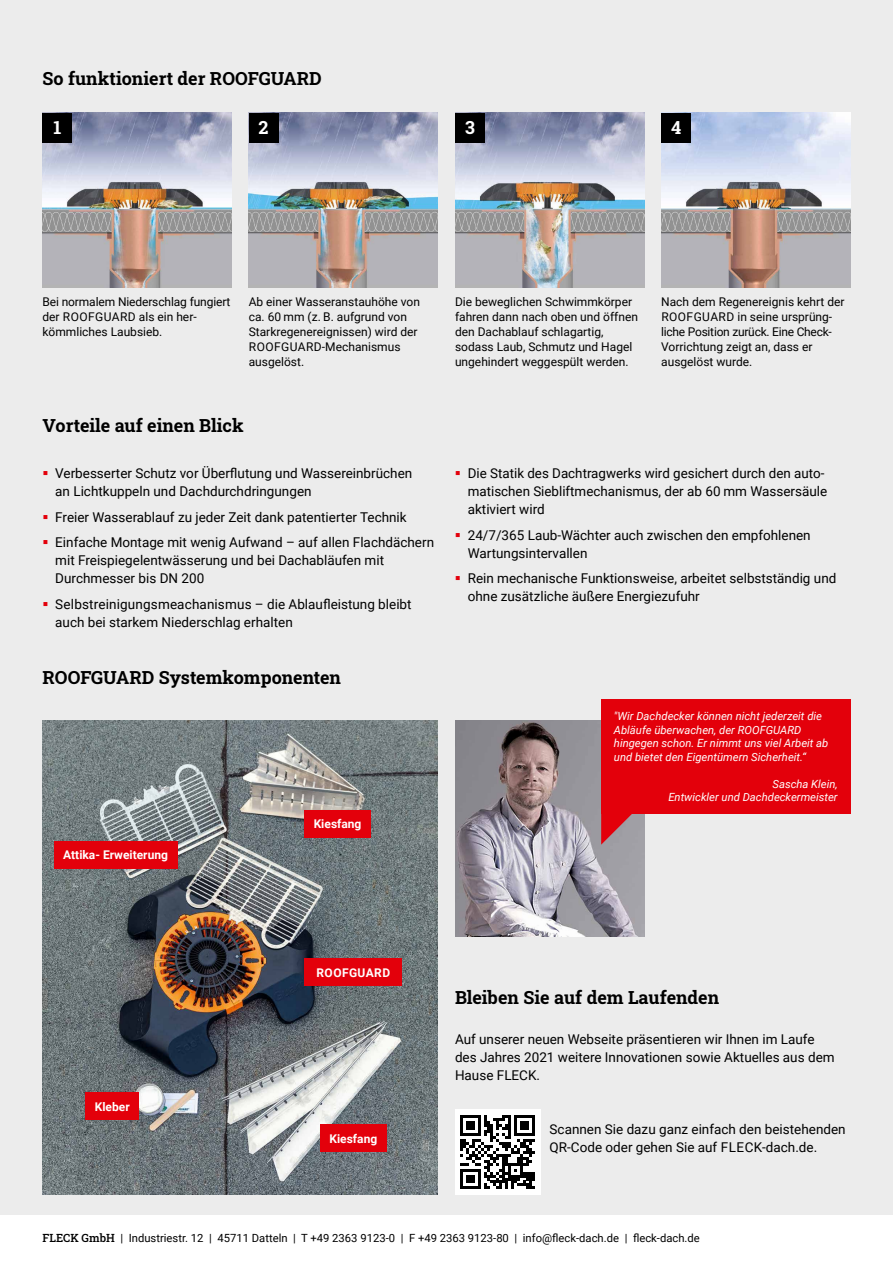
<style>
.page{position:relative;width:893px;height:1263px;background:#fff}
.page>*{position:absolute;margin:0;border:0;box-sizing:border-box;transform-origin:0 0}
.t1{font:18px "Roboto Slab";color:#000}
.t2{font:18px "Roboto Slab";color:#fff}
.t3{font:13.5px/18px "Roboto";color:#000}
.t4{font:12px/15px "Roboto";color:#000}
.t5{font:700 12px "Roboto";color:#fff}
.t6{font:700 12px "Roboto";letter-spacing:.035em;color:#fff}
.t7{font:italic 11.25px/13.5px "Roboto";color:#fff}
.t8{font:11.25px "Roboto";color:#000}
.s1{font-family:"Roboto Slab"}
</style>
<div class="page">
<div style="left:0;top:0;width:893px;height:1214px;background:#ececec"></div>
<img style="left:43px;top:720px;width:395px;height:475px">
<div style="left:304px;top:810px;width:67px;height:27px;background:#e3000b"></div>
<div style="left:320px;top:1125px;width:66px;height:27px;background:#e3000b"></div>
<div style="left:54px;top:841px;width:123px;height:27px;background:#e3000b"></div>
<div style="left:304px;top:958px;width:98px;height:28px;background:#e3000b"></div>
<div style="left:86px;top:1092px;width:53px;height:28px;background:#e3000b"></div>
<div style="left:455px;top:1110px;width:85px;height:85px;background:#fff"></div>
<svg style="left:460px;top:1115px;width:74px;height:74px"></svg>
<img style="left:455px;top:720px;width:189px;height:216px">
<div style="left:601px;top:699px;width:249px;height:115px;background:#e3000b"></div>
<svg style="left:601px;top:814px;width:31px;height:31px"></svg>
<img style="left:43px;top:113px;width:189px;height:174px">
<img style="left:249px;top:113px;width:189px;height:174px">
<img style="left:455px;top:113px;width:189px;height:174px">
<img style="left:661px;top:113px;width:189px;height:174px">
<div style="left:43px;top:113px;width:29px;height:29px;background:#000"></div>
<div style="left:249px;top:113px;width:30px;height:29px;background:#000"></div>
<div style="left:455px;top:113px;width:30px;height:29px;background:#000"></div>
<div style="left:661px;top:113px;width:30px;height:29px;background:#000"></div>
<h1 class="t1" style="left:43px;top:66px;width:281px">So funktioniert der ROOFGUARD</h1>
<h1 class="t2" style="left:53px;top:115px;width:9px">1</h1>
<h1 class="t2" style="left:259px;top:115px;width:11px">2</h1>
<h1 class="t2" style="left:465px;top:115px;width:11px">3</h1>
<h1 class="t2" style="left:671px;top:115px;width:12px">4</h1>
<p class="t4" style="left:43px;top:294px;width:190px">Bei normalem Niederschlag fungiert der ROOFGUARD als ein her&shy;kömmliches Laubsieb.</p>
<p class="t4" style="left:249px;top:294px;width:173px">Ab einer Wasseranstauhöhe von ca. 60 mm (z. B. aufgrund von<br>Starkregenereignissen) wird der<br>ROOFGUARD-Mechanismus ausgelöst.</p>
<p class="t4" style="left:455px;top:294px;width:185px">Die beweglichen Schwimmkörper fahren dann nach oben und öffnen den Dachablauf schlagartig, sodass Laub, Schmutz und Hagel ungehindert weggespült werden.</p>
<p class="t4" style="left:661px;top:294px;width:185px">Nach dem Regenereignis kehrt der<br>ROOFGUARD in seine ursprüng&shy;liche Position zurück. Eine Check-<br>Vorrichtung zeigt an, dass er ausgelöst wurde.</p>
<h1 class="t1" style="left:43px;top:413px;width:203px">Vorteile auf einen Blick</h1>
<p class="t3" style="left:55px;top:464px;width:359px">Verbesserter Schutz vor Überflutung und Wassereinbrüchen an Lichtkuppeln und Dachdurchdringungen</p>
<p class="t3" style="left:55px;top:504px;width:380px;line-height:25.5px">Freier Wasserablauf zu jeder Zeit dank patentierter Technik<br>Einfache Montage mit wenig Aufwand – auf allen Flachdächern</p>
<p class="t3" style="left:55px;top:551px;width:330px">mit Freispiegelentwässerung und bei Dachabläufen mit<br>Durchmesser bis DN 200</p>
<p class="t3" style="left:55px;top:594px;width:358px">Selbstreinigungsmeachanismus – die Ablaufleistung bleibt auch bei starkem Niederschlag erhalten</p>
<h1 class="t1" style="left:43px;top:665px;width:300px">ROOFGUARD Systemkomponenten</h1>
<p class="t5" style="left:63px;top:846px;width:106px">Attika- Erweiterung</p>
<p class="t5" style="left:314px;top:816px;width:49px">Kiesfang</p>
<p class="t3" style="left:468px;top:464px;width:361px">Die Statik des Dachtragwerks wird gesichert durch den auto&shy;matischen Siebliftmechanismus, der ab 60 mm Wassersäule aktiviert wird</p>
<p class="t3" style="left:468px;top:525px;width:344px">24/7/365 Laub-Wächter auch zwischen den empfohlenen<br>Wartungsintervallen</p>
<p class="t3" style="left:468px;top:569px;width:370px">Rein mechanische Funktionsweise, arbeitet selbstständig und ohne zusätzliche äußere Energiezufuhr</p>
<p class="t7" style="left:614px;top:709px;width:216px">"Wir Dachdecker können nicht jederzeit die Abläufe überwachen, der ROOFGUARD hingegen schon. Er nimmt uns viel Arbeit ab und bietet den Eigentümern Sicherheit.“</p>
<p class="t7" style="left:668px;top:776px;width:171px;text-align:right">Sascha Klein,<br>Entwickler und Dachdeckermeister</p>
<p class="t5" style="left:95px;top:1098px;width:36px">Kleber</p>
<p class="t6" style="left:317px;top:964px;width:75px">ROOFGUARD</p>
<p class="t5" style="left:329px;top:1130px;width:49px">Kiesfang</p>
<h1 class="t1" style="left:455px;top:985px;width:266px">Bleiben Sie auf dem Laufenden</h1>
<p class="t3" style="left:455px;top:1030px;width:381px">Auf unserer neuen Webseite präsentieren wir Ihnen im Laufe des Jahres 2021 weitere Innovationen sowie Aktuelles aus dem<br>Hause FLECK.</p>
<p class="t3" style="left:550px;top:1120px;width:298px">Scannen Sie dazu ganz einfach den beistehenden<br>QR-Code oder gehen Sie auf FLECK-dach.de.</p>
<p class="t8" style="left:43px;top:1230px;width:659px"><span class="s1">FLECK GmbH</span> | Industriestr. 12 | 45711 Datteln | T +49 2363 9123-0 | F +49 2363 9123-80 | info@fleck-dach.de | fleck-dach.de</p>
</div>
